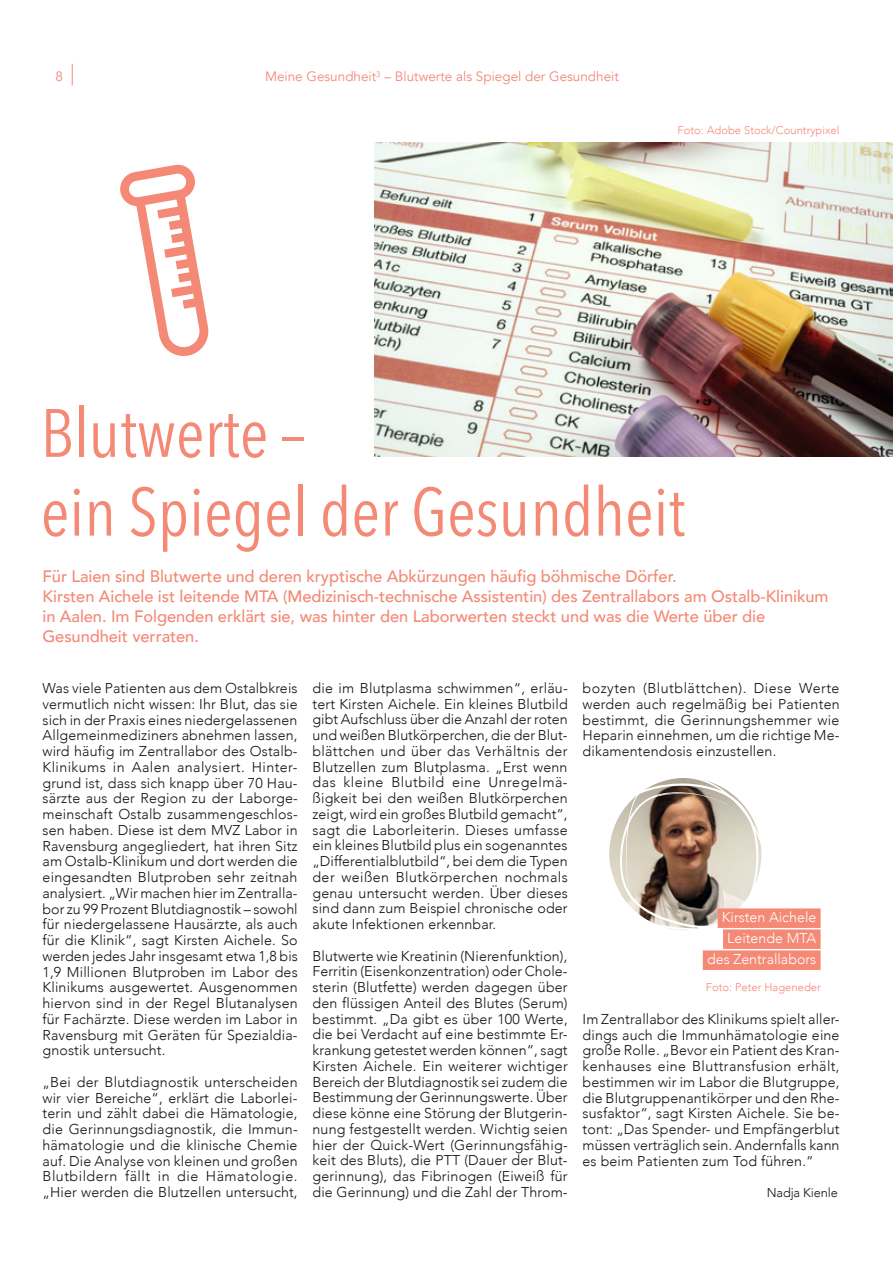
<style>
.page{position:relative;width:893px;height:1263px;background:#fff}
.page>*{position:absolute;margin:0;border:0;box-sizing:border-box;transform-origin:0 0}
.t1{font:67.5px/78.8px "Avenir Next Condensed";color:#f48976}
.t2{font:500 16.5px/19.8px "Avenir";letter-spacing:-.005em;color:#f48976}
.t3{font:300 14.25px/15.8px "Avenir";letter-spacing:.01em;color:#131413;text-align:justify}
.t4{font:300 14.25px/21px "Avenir";color:#fff;text-align:right}
.t5{font:13.5px "Avenir";color:#f48976}
.t6{font:300 12.75px "Avenir";letter-spacing:-.01em;color:#131413}
.t7{font:300 11.25px "Avenir";color:#f48976}
</style>
<div class="page">
<svg style="left:72px;top:64px;width:1px;height:21px"></svg>
<svg style="left:609px;top:778px;width:153px;height:152px"></svg>
<div style="left:718px;top:908px;width:103px;height:20px;background:#f48976"></div>
<div style="left:723px;top:929px;width:98px;height:20px;background:#f48976"></div>
<div style="left:703px;top:950px;width:118px;height:20px;background:#f48976"></div>
<img style="left:374px;top:142px;width:519px;height:315px">
<svg style="left:120px;top:164px;width:89px;height:192px"></svg>
<p class="t5" style="left:56px;top:69px;width:9px">8</p>
<p class="t5" style="left:265px;top:69px;width:355px">Meine Gesundheit<sup>3</sup> – Blutwerte als Spiegel der Gesundheit</p>
<p class="t7" style="left:678px;top:123px;width:163px">Foto: Adobe Stock/Countrypixel</p>
<h1 class="t1" style="left:41px;top:391px;width:646px">Blutwerte –<br>ein Spiegel der Gesundheit</h1>
<p class="t2" style="left:43px;top:566px;width:788px">Für Laien sind Blutwerte und deren kryptische Abkürzungen häufig böhmische Dörfer.<br>Kirsten Aichele ist leitende MTA (Medizinisch-technische Assistentin) des Zentrallabors am Ostalb-Klinikum in Aalen. Im Folgenden erklärt sie, was hinter den Laborwerten steckt und was die Werte über die Gesundheit verraten.</p>
<p class="t3" style="left:43px;top:680px;width:257px">Was viele Patienten aus dem Ostalbkreis vermutlich nicht wissen: Ihr Blut, das sie sich in der Praxis eines niedergelassenen Allgemeinmediziners abnehmen lassen, wird häufig im Zentrallabor des Ostalb-Klinikums in Aalen analysiert. Hinter&shy;grund ist, dass sich knapp über 70 Hau&shy;särzte aus der Region zu der Laborge&shy;meinschaft Ostalb zusammengeschlos&shy;sen haben. Diese ist dem MVZ Labor in Ravensburg angegliedert, hat ihren Sitz am Ostalb-Klinikum und dort werden die eingesandten Blutproben sehr zeitnah analysiert. „Wir machen hier im Zentralla&shy;bor zu 99 Prozent Blutdiagnostik – sowohl für niedergelassene Hausärzte, als auch für die Klinik“, sagt Kirsten Aichele. So werden jedes Jahr insgesamt etwa 1,8 bis 1,9 Millionen Blutproben im Labor des Klinikums ausgewertet. Ausgenommen hiervon sind in der Regel Blutanalysen für Fachärzte. Diese werden im Labor in Ravensburg mit Geräten für Spezialdia&shy;gnostik untersucht.</p>
<p class="t3" style="left:43px;top:1074px;width:257px">„Bei der Blutdiagnostik unterscheiden wir vier Bereiche“, erklärt die Laborlei&shy;terin und zählt dabei die Hämatologie, die Gerinnungsdiagnostik, die Immun&shy;hämatologie und die klinische Chemie auf. Die Analyse von kleinen und großen Blutbildern fällt in die Hämatologie. „Hier werden die Blutzellen untersucht,</p>
<p class="t3" style="left:313px;top:680px;width:257px">die im Blutplasma schwimmen“, erläu&shy;tert Kirsten Aichele. Ein kleines Blutbild gibt Aufschluss über die Anzahl der roten und weißen Blutkörperchen, die der Blut&shy;blättchen und über das Verhältnis der Blutzellen zum Blutplasma. „Erst wenn das kleine Blutbild eine Unregelmä&shy;ßigkeit bei den weißen Blutkörperchen zeigt, wird ein großes Blutbild gemacht“, sagt die Laborleiterin. Dieses umfasse ein kleines Blutbild plus ein sogenanntes „Differentialblutbild“, bei dem die Typen der weißen Blutkörperchen nochmals genau untersucht werden. Über dieses sind dann zum Beispiel chronische oder akute Infektionen erkennbar.</p>
<p class="t3" style="left:313px;top:948px;width:257px">Blutwerte wie Kreatinin (Nierenfunktion), Ferritin (Eisenkonzentration) oder Chole&shy;sterin (Blutfette) werden dagegen über den flüssigen Anteil des Blutes (Serum) bestimmt. „Da gibt es über 100 Werte, die bei Verdacht auf eine bestimmte Er&shy;krankung getestet werden können“, sagt Kirsten Aichele. Ein weiterer wichtiger Bereich der Blutdiagnostik sei zudem die Bestimmung der Gerinnungswerte. Über diese könne eine Störung der Blutgerin&shy;nung festgestellt werden. Wichtig seien hier der Quick-Wert (Gerinnungsfähig&shy;keit des Bluts), die PTT (Dauer der Blut&shy;gerinnung), das Fibrinogen (Eiweiß für die Gerinnung) und die Zahl der Throm-</p>
<p class="t3" style="left:583px;top:680px;width:259px">bozyten (Blutblättchen). Diese Werte werden auch regelmäßig bei Patienten bestimmt, die Gerinnungshemmer wie Heparin einnehmen, um die richtige Me&shy;dikamentendosis einzustellen.</p>
<p class="t4" style="left:707px;top:907px;width:111px">Kirsten Aichele<br>Leitende MTA des Zentrallabors</p>
<p class="t7" style="left:706px;top:981px;width:117px">Foto: Peter Hageneder</p>
<p class="t3" style="left:583px;top:1011px;width:259px">Im Zentrallabor des Klinikums spielt aller&shy;dings auch die Immunhämatologie eine große Rolle. „Bevor ein Patient des Kran&shy;kenhauses eine Bluttransfusion erhält, bestimmen wir im Labor die Blutgruppe, die Blutgruppenantikörper und den Rhe&shy;susfaktor“, sagt Kirsten Aichele. Sie be&shy;tont: „Das Spender- und Empfängerblut müssen verträglich sein. Andernfalls kann es beim Patienten zum Tod führen.“</p>
<p class="t6" style="left:767px;top:1185px;width:73px">Nadja Kienle</p>
</div>
